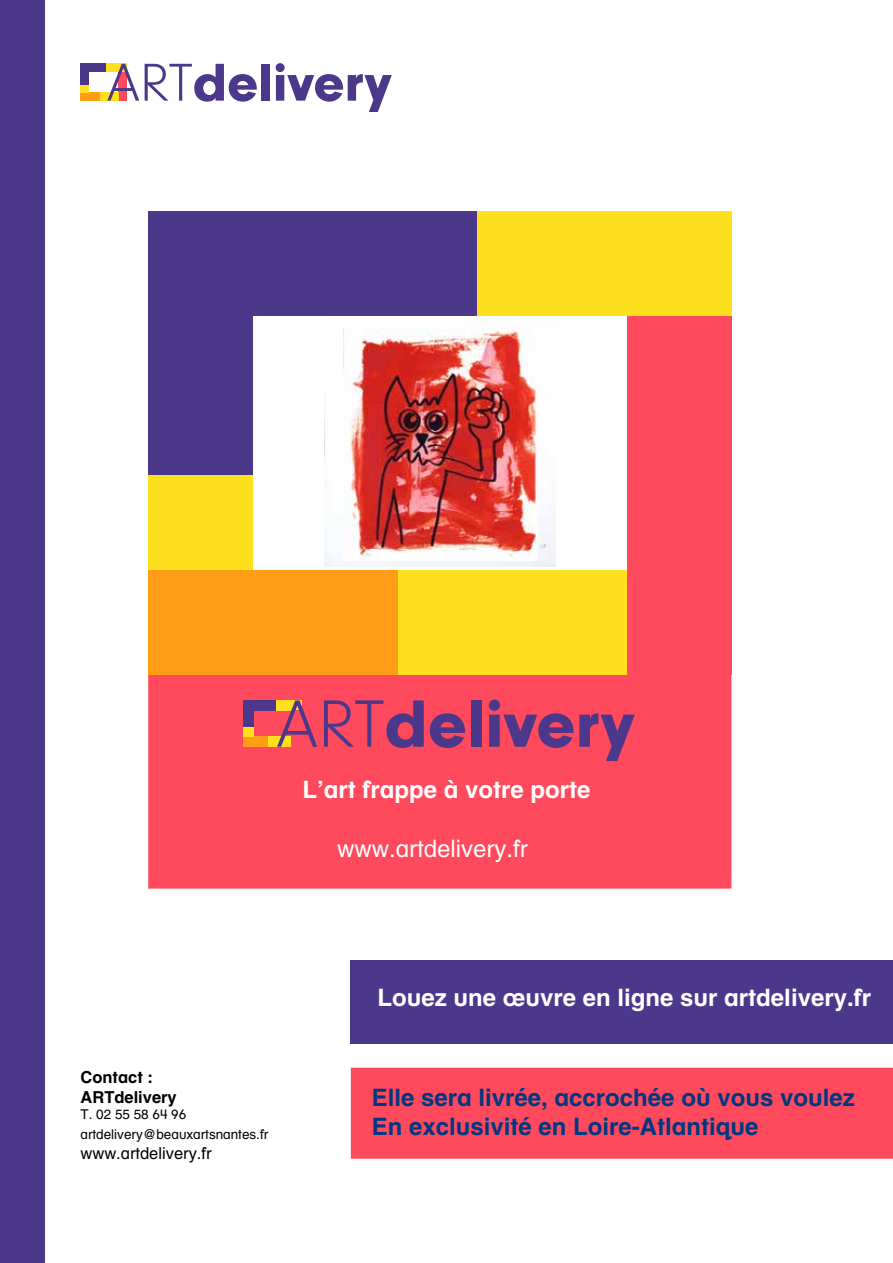
<style>
.page{position:relative;width:893px;height:1263px;background:#fff}
.page>*{position:absolute;margin:0;border:0;box-sizing:border-box;transform-origin:0 0}
.t1{font:900 69.45px "Neuzeit Gro";color:#4b388b}
.t2{font:900 55.2px "Neuzeit Gro";color:#4b388b}
.t3{font:700 24px/28.8px "Helvetica Ba N";color:#003882}
.t4{font:700 24px "Helvetica Ba N";color:#fff}
.t5{font:24px "Helvetica Ba N";color:#fff}
.t6{font:700 16.5px/19.8px "Helvetica Ba N";color:#000}
.t7{font:16.5px "Helvetica Ba N";color:#000}
.t8{font:13.5px/19.8px "Helvetica Ba N";color:#000}
.s1{font-weight:300}
</style>
<div class="page">
<div style="left:351px;top:1068px;width:542px;height:91px;background:#ff495c"></div>
<div style="left:81px;top:64px;width:26px;height:8px;background:#4b388b"></div>
<div style="left:107px;top:64px;width:20px;height:8px;background:#ffe01e"></div>
<div style="left:81px;top:70px;width:8px;height:15px;background:#4b388b"></div>
<div style="left:81px;top:92px;width:20px;height:9px;background:#ff9e16"></div>
<div style="left:119px;top:72px;width:8px;height:29px;background:#ff495c"></div>
<div style="left:100px;top:92px;width:19px;height:9px;background:#ffe01e"></div>
<div style="left:81px;top:85px;width:8px;height:7px;background:#ffe01e"></div>
<div style="left:0;top:0;width:45px;height:1263px;background:#4b388b"></div>
<div style="left:351px;top:960px;width:542px;height:83px;background:#4b388b"></div>
<div style="left:148px;top:666px;width:583px;height:223px;background:#ff495c"></div>
<div style="left:243px;top:700px;width:33px;height:11px;background:#4b388b"></div>
<div style="left:276px;top:700px;width:26px;height:11px;background:#ffe01e"></div>
<div style="left:243px;top:709px;width:11px;height:18px;background:#4b388b"></div>
<div style="left:243px;top:736px;width:26px;height:11px;background:#ff9e16"></div>
<div style="left:268px;top:736px;width:23px;height:11px;background:#ffe01e"></div>
<div style="left:243px;top:727px;width:11px;height:9px;background:#ffe01e"></div>
<div style="left:148px;top:211px;width:329px;height:105px;background:#4b388b"></div>
<div style="left:148px;top:295px;width:105px;height:181px;background:#4b388b"></div>
<div style="left:148px;top:570px;width:254px;height:105px;background:#ff9e16"></div>
<div style="left:627px;top:315px;width:104px;height:360px;background:#ff495c"></div>
<div style="left:398px;top:570px;width:229px;height:105px;background:#ffe01e"></div>
<div style="left:148px;top:476px;width:105px;height:94px;background:#ffe01e"></div>
<div style="left:477px;top:211px;width:254px;height:105px;background:#ffe01e"></div>
<img style="left:324px;top:327px;width:231px;height:240px">
<img style="left:343px;top:328px;width:195px;height:233px">
<h2 class="t2" style="left:107px;top:51px;width:287px"><span class="s1">ART</span>delivery</h2>
<h1 class="t1" style="left:277px;top:684px;width:360px"><span class="s1">ART</span>delivery</h1>
<p class="t4" style="left:302px;top:774px;width:290px">L’art frappe à votre porte</p>
<p class="t5" style="left:337px;top:833px;width:192px">www.artdelivery.fr</p>
<p class="t6" style="left:80px;top:1067px;width:74px">Contact :<br>ART</p>
<p class="t6" style="left:114px;top:1087px;width:64px">delivery</p>
<p class="t8" style="left:80px;top:1104px;width:189px">T. 02 55 58 64 96 artdelivery@beauxartsnantes.fr</p>
<p class="t7" style="left:80px;top:1142px;width:133px">www.artdelivery.fr</p>
<p class="t4" style="left:377px;top:982px;width:495px">Louez une œuvre en ligne sur artdelivery.fr</p>
<p class="t3" style="left:372px;top:1082px;width:484px">Elle sera livrée, accrochée où vous voulez<br>En exclusivité en Loire-Atlantique</p>
</div>
